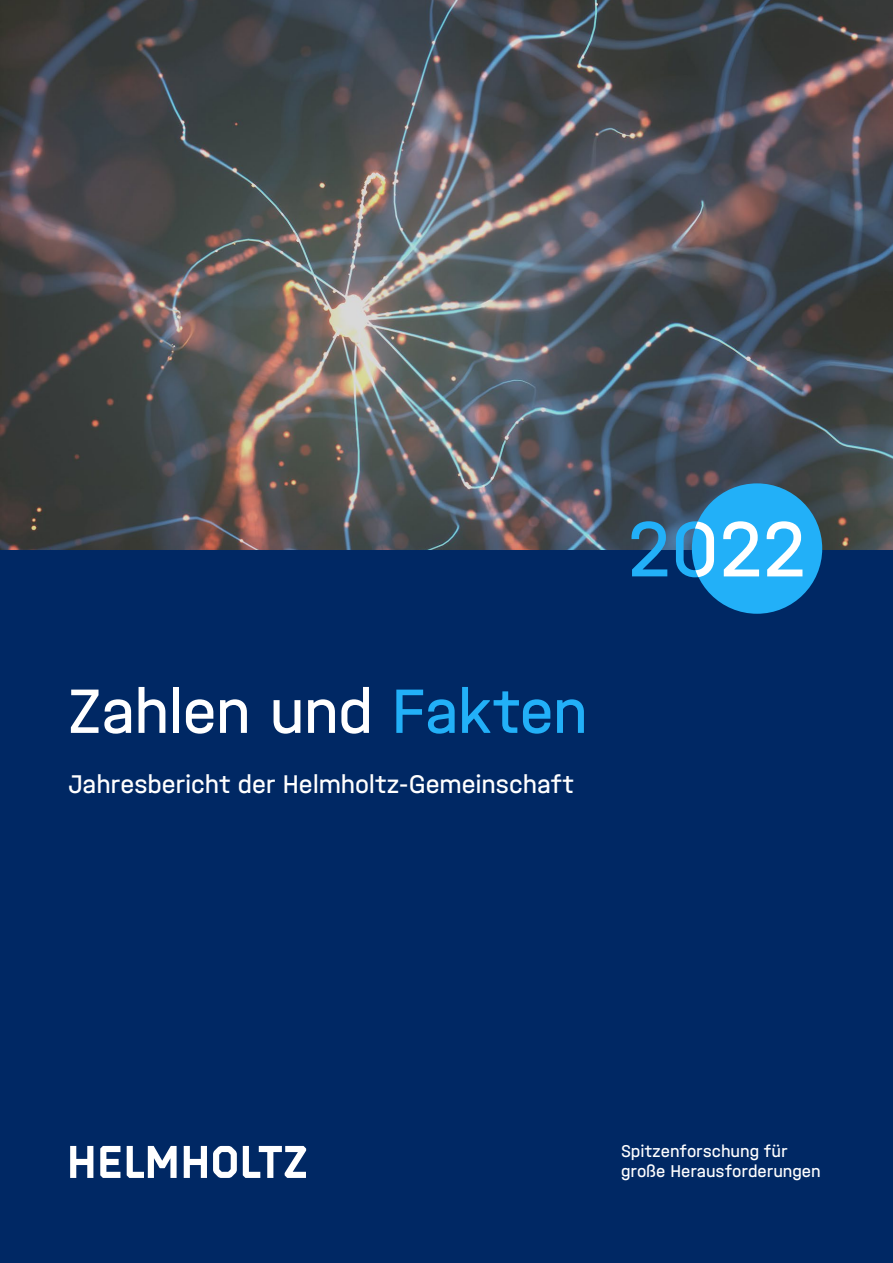
<style>
.page{position:relative;width:893px;height:1263px;background:#fff}
.page>*{position:absolute;margin:0;border:0;box-sizing:border-box;transform-origin:0 0}
.t1{font:66px "Helmholtz Halvar Mittel";letter-spacing:-.015em;color:#fff}
.t2{font:27px "Helmholtz Halvar Mittel";letter-spacing:-.005em;color:#fff}
.t3{font:18px/19.5px "Helmholtz Halvar Mittel";letter-spacing:-.005em;color:#fff}
.s1{color:#22b0f8}
</style>
<div class="page">
<img style="left:0;top:0;width:893px;height:551px">
<div style="left:0;top:551px;width:893px;height:712px;background:#002864"></div>
<svg style="left:70px;top:1146px;width:236px;height:32px"></svg>
<div style="left:692px;top:483px;width:130px;height:131px;background:#22b0f8;border-radius:50%"></div>
<svg style="left:631px;top:521px;width:172px;height:56px"></svg>
<h1 class="t1" style="left:68px;top:672px;width:521px">Zahlen und <span class="s1">Fakten</span></h1>
<h2 class="t2" style="left:68px;top:768px;width:507px">Jahresbericht der Helmholtz-Gemeinschaft</h2>
<p class="t3" style="left:621px;top:1141px;width:201px">Spitzenforschung für große Herausforderungen</p>
</div>
